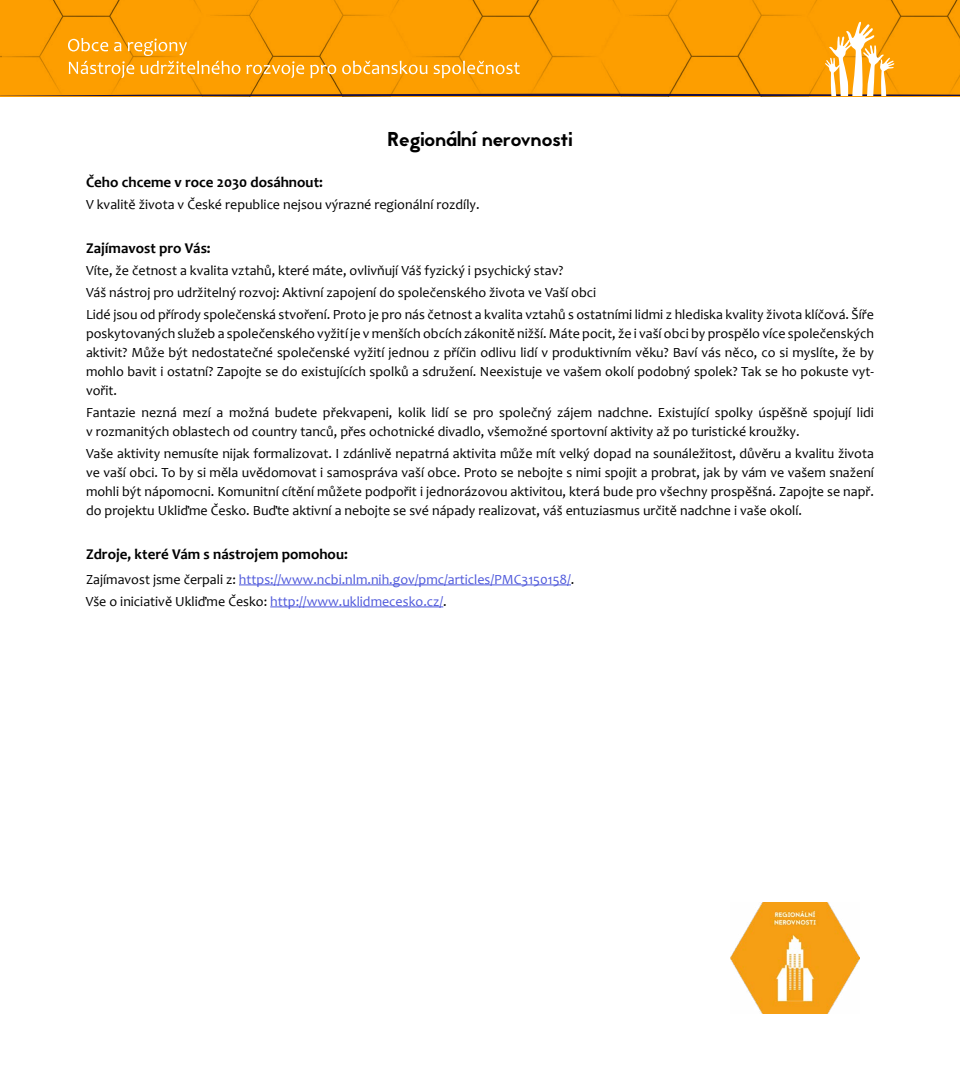
<style>
.page{position:relative;width:960px;height:1080px;background:#fff}
.page>*{position:absolute;margin:0;border:0;box-sizing:border-box;transform-origin:0 0}
.t1{font:20px "Jaapokki";color:#000}
.t2{font:700 15px "Candara";color:#000}
.t3{font:14px/19px "Candara";color:#000}
.t4{font:14px/22px "Candara";color:#4e58db}
.s1{color:#000}
</style>
<div class="page">
<div style="left:413px;top:0;width:185px;height:22px;background:#fd9e00"></div>
<div style="left:0;top:0;width:179px;height:22px;background:#fd9e00"></div>
<img style="left:832px;top:0;width:128px;height:22px">
<div style="left:598px;top:0;width:234px;height:22px;background:#fd9e00"></div>
<div style="left:179px;top:0;width:234px;height:22px;background:#fd9e00"></div>
<svg style="left:0;top:22px;width:960px;height:74px;background:#f69e0f"></svg>
<hr style="left:239px;top:585px;width:332px;height:1px;background:#4e58db">
<hr style="left:270px;top:607px;width:173px;height:1px;background:#4e58db">
<img style="left:731px;top:903px;width:128px;height:111px">
<h1 class="t1" style="left:387px;top:125px;width:187px">Regionální nerovnosti</h1>
<p class="t2" style="left:86px;top:173px;width:238px">Čeho chceme v roce 2030 dosáhnout:</p>
<p class="t3" style="left:86px;top:195px;width:395px">V kvalitě života v České republice nejsou výrazné regionální rozdíly.</p>
<p class="t2" style="left:86px;top:239px;width:126px">Zajímavost pro Vás:</p>
<p class="t3" style="left:86px;top:259px;width:789px;line-height:22px">Víte, že četnost a kvalita vztahů, které máte, ovlivňují Váš fyzický i psychický stav?<br>Váš nástroj pro udržitelný rozvoj: Aktivní zapojení do společenského života ve Vaší obci<br>Lidé jsou od přírody společenská stvoření. Proto je pro nás četnost a kvalita vztahů s ostatními lidmi z hlediska kvality života klíčová. Šíře</p>
<p class="t3" style="left:86px;top:324px;width:790px;text-align:justify">poskytovaných služeb a společenského vyžití je v menších obcích zákonitě nižší. Máte pocit, že i vaší obci by prospělo více společenských aktivit? Může být nedostatečné společenské vyžití jednou z příčin odlivu lidí v produktivním věku? Baví vás něco, co si myslíte, že by mohlo bavit i ostatní? Zapojte se do existujících spolků a sdružení. Neexistuje ve vašem okolí podobný spolek? Tak se ho pokuste vyt&shy;vořit.</p>
<p class="t3" style="left:86px;top:403px;width:789px">Fantazie nezná mezí a možná budete překvapeni, kolik lidí se pro společný zájem nadchne. Existující spolky úspěšně spojují lidi v rozmanitých oblastech od country tanců, přes ochotnické divadlo, všemožné sportovní aktivity až po turistické kroužky.</p>
<p class="t3" style="left:86px;top:444px;width:790px;text-align:justify">Vaše aktivity nemusíte nijak formalizovat. I zdánlivě nepatrná aktivita může mít velký dopad na sounáležitost, důvěru a kvalitu života ve vaší obci. To by si měla uvědomovat i samospráva vaší obce. Proto se nebojte s nimi spojit a probrat, jak by vám ve vašem snažení mohli být nápomocni. Komunitní cítění můžete podpořit i jednorázovou aktivitou, která bude pro všechny prospěšná. Zapojte se např. do projektu Ukliďme Česko. Buďte aktivní a nebojte se své nápady realizovat, váš entuziasmus určitě nadchne i vaše okolí.</p>
<p class="t2" style="left:86px;top:545px;width:263px">Zdroje, které Vám s nástrojem pomohou:</p>
<p class="t4" style="left:86px;top:568px;width:490px"><span class="s1">Zajímavost jsme čerpali z:</span> https://www.ncbi.nlm.nih.gov/pmc/articles/PMC3150158/<span class="s1">.<br>Vše o iniciativě Ukliďme Česko:</span> http://www.uklidmecesko.cz/<span class="s1">.</span></p>
</div>
